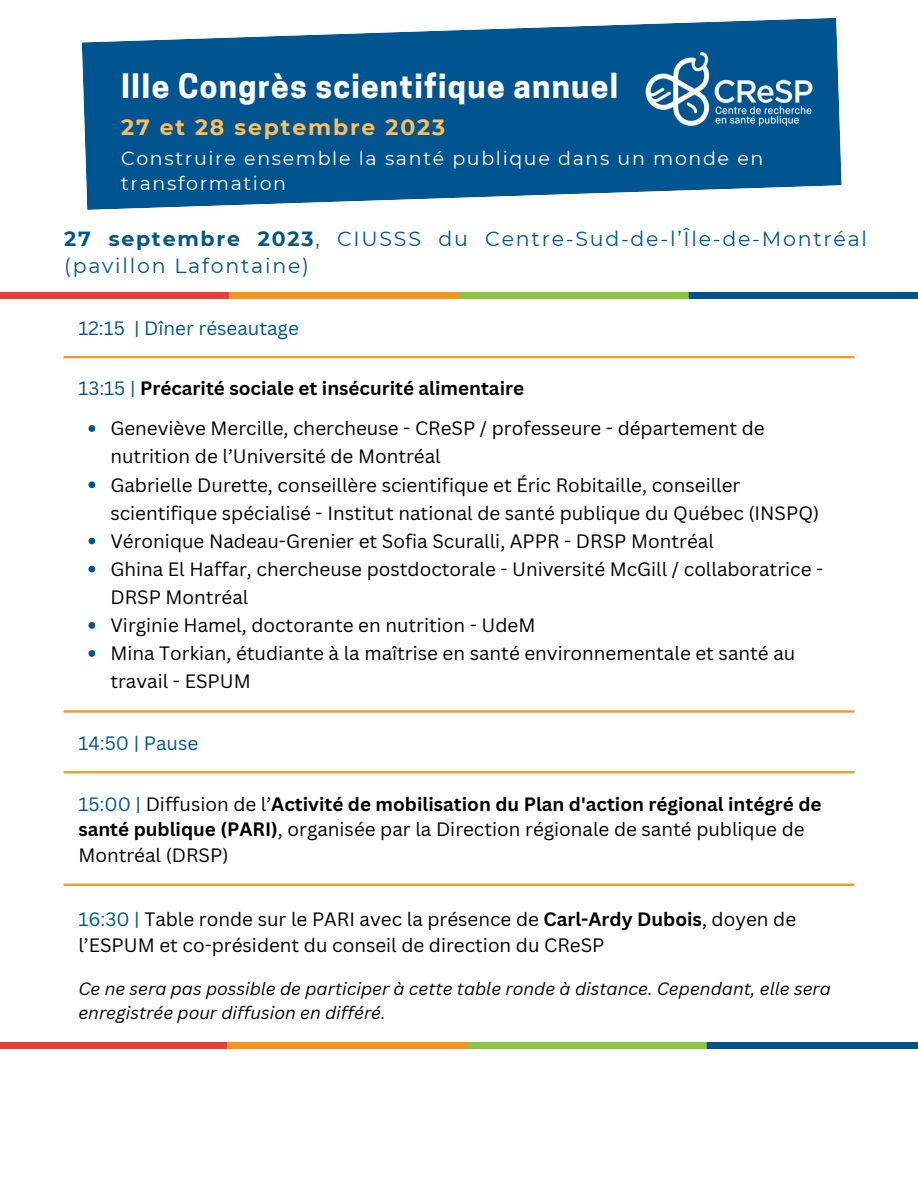
<style>
.page{position:relative;width:918px;height:1188px;background:#fff}
.page>*{position:absolute;margin:0;border:0;box-sizing:border-box;transform-origin:0 0}
.t1{font:700 31.65px "Cooper Hewitt";letter-spacing:.04em;color:#fff}
.t2{font:700 22.05px "Montserrat";letter-spacing:.085em;color:#ffbd59}
.t3{font:20.55px/27px "Montserrat";letter-spacing:.085em;color:#005590}
.t4{font:19.05px/24.8px "Montserrat";letter-spacing:.085em;color:#fff}
.t5{font:18.9px/28.2px "Canva Sans";color:#000}
.t6{font:700 18.9px "Canva Sans";color:#000}
.t7{font:18.9px "Canva Sans";color:#00558f}
.t8{font:italic 17.4px/23.7px "Canva Sans";color:#000}
.s1{font-weight:700}
.s2{font-weight:400;color:#00558f}
.s3{color:#00558f}
</style>
<div class="page">
<svg style="left:89px;top:425px;width:6px;height:7px"></svg>
<svg style="left:89px;top:481px;width:6px;height:7px"></svg>
<svg style="left:89px;top:538px;width:6px;height:6px"></svg>
<svg style="left:89px;top:566px;width:6px;height:7px"></svg>
<svg style="left:89px;top:622px;width:6px;height:7px"></svg>
<svg style="left:89px;top:650px;width:6px;height:7px"></svg>
<hr style="left:64px;top:356px;width:790px;height:2px;background:#f7941d">
<hr style="left:64px;top:710px;width:790px;height:3px;background:#f7941d">
<hr style="left:64px;top:771px;width:790px;height:2px;background:#f7941d">
<hr style="left:64px;top:884px;width:790px;height:2px;background:#f7941d">
<img style="left:0;top:1043px;width:918px;height:5px">
<img style="left:0;top:293px;width:918px;height:5px">
<svg style="left:82px;top:18px;width:760px;height:192px;fill:#005590"></svg>
<img style="left:626px;top:30px;width:207px;height:118px">
<p class="t1" style="left:121px;top:74px;width:498px">IIIe Congrès scientifique annuel</p>
<p class="t2" style="left:121px;top:113px;width:325px">27 et 28 septembre 2023</p>
<p class="t4" style="left:121px;top:146px;width:644px">Construire ensemble la santé publique dans un monde en transformation</p>
<p class="t3" style="left:64px;top:225px;width:804px"><span class="s1">27 septembre 2023</span>, CIUSSS du Centre-Sud-de-l’Île-de-Montréal (pavillon Lafontaine)</p>
<p class="t7" style="left:78px;top:314px;width:222px">12:15 | Dîner réseautage</p>
<p class="t6" style="left:78px;top:375px;width:447px"><span class="s2">13:15 |</span> Précarité sociale et insécurité alimentaire</p>
<p class="t5" style="left:110px;top:414px;width:656px">Geneviève Mercille, chercheuse - CReSP / professeure - département de nutrition de l’Université de Montréal</p>
<p class="t5" style="left:110px;top:470px;width:710px">Gabrielle Durette, conseillère scientifique et Éric Robitaille, conseiller scientifique spécialisé - Institut national de santé publique du Québec (INSPQ)</p>
<p class="t5" style="left:110px;top:526px;width:605px">Véronique Nadeau-Grenier et Sofia Scuralli, APPR - DRSP Montréal</p>
<p class="t5" style="left:110px;top:554px;width:714px">Ghina El Haffar, chercheuse postdoctorale - Université McGill / collaboratrice -<br>DRSP Montréal</p>
<p class="t5" style="left:110px;top:611px;width:427px">Virginie Hamel, doctorante en nutrition - UdeM</p>
<p class="t5" style="left:110px;top:639px;width:686px">Mina Torkian, étudiante à la maîtrise en santé environnementale et santé au travail - ESPUM</p>
<p class="t7" style="left:78px;top:730px;width:121px">14:50 | Pause</p>
<p class="t5" style="left:78px;top:790px;width:745px;line-height:25.8px"><span class="s3">15:00 |</span> Diffusion de l’<span class="s1">Activité de mobilisation du Plan d'action régional intégré de santé publique (PARI)</span>, organisée par la Direction régionale de santé publique de<br>Montréal (DRSP)</p>
<p class="t5" style="left:78px;top:906px;width:719px;line-height:25.8px"><span class="s3">16:30 |</span> Table ronde sur le PARI avec la présence de <span class="s1">Carl-Ardy Dubois</span>, doyen de l’ESPUM et co-président du conseil de direction du CReSP</p>
<p class="t8" style="left:78px;top:976px;width:754px">Ce ne sera pas possible de participer à cette table ronde à distance. Cependant, elle sera enregistrée pour diffusion en différé.</p>
</div>
